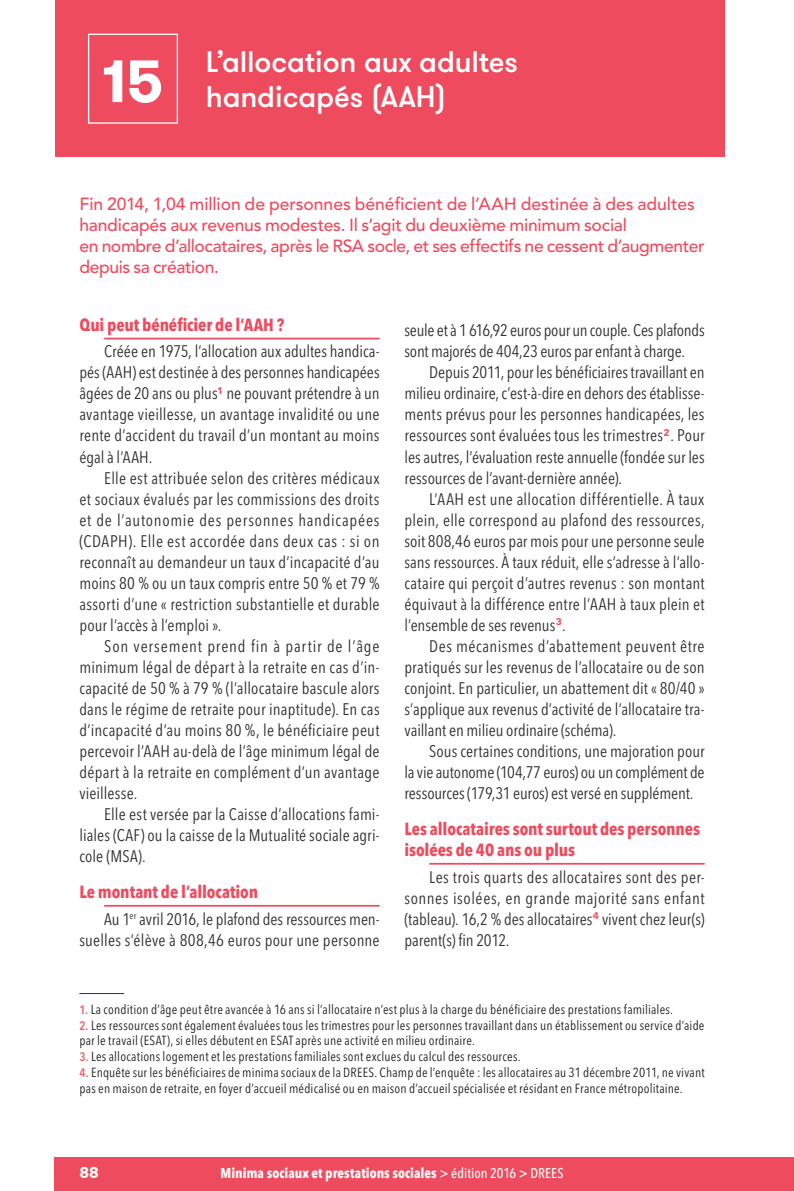
<style>
.page{position:relative;width:794px;height:1191px;background:#fff}
.page>*{position:absolute;margin:0;border:0;box-sizing:border-box;transform-origin:0 0}
.Fiche_num{font:700 59.5px "GT Walsheim";color:#fff}
.Titre_1{font:500 29.75px "GT Walsheim";letter-spacing:-.005em;color:#fff}
.Chapo{font:500 17.5px/21px "Avenir LT Std";letter-spacing:-.015em;color:#ef4b5e}
.Titre2{font:700 condensed 17.5px/21px "Avenir Next LT Pro";letter-spacing:-.005em;color:#ef4b5e}
.Texte{font:condensed 16.62px/21px "Avenir Next LT Pro";color:#312f30;text-align:justify}
.t1{font:700 15.75px "GT Walsheim";color:#fff}
.t2{font:700 condensed 14px "Avenir Next LT Pro";letter-spacing:.005em;color:#fff}
.t3{font:condensed 13.12px/15.8px "Avenir Next LT Pro";letter-spacing:.015em;color:#231f20}
.s1{font-weight:600;font-size:12.25px;color:#f06069}
.s2{font-weight:500}
</style>
<div class="page">
<div style="left:55px;top:1157px;width:739px;height:34px;background:#ef4b5e"></div>
<div style="left:55px;top:0;width:669px;height:156px;background:#ef4b5e"></div>
<div style="left:88px;top:34px;width:90px;height:90px;border:1px solid #fff"></div>
<hr style="left:104px;top:338px;width:275px;height:1px;background:#ef4b5e">
<hr style="left:104px;top:905px;width:275px;height:1px;background:#ef4b5e">
<hr style="left:429px;top:863px;width:275px;height:1px;background:#ef4b5e">
<hr style="left:79px;top:993px;width:45px;height:1px;background:#312f30">
<p class="Fiche_num" style="left:102px;top:43px;width:63px">15</p>
<p class="Titre_1" style="left:206px;top:42px;width:314px">L’allocation aux adultes</p>
<p class="Titre_1" style="left:206px;top:77px;width:242px">handicapés (AAH)</p>
<p class="Chapo" style="left:79px;top:194px;width:626px">Fin 2014, 1,04 million de personnes bénéficient de l’AAH destinée à des adultes handicapés aux revenus modestes. Il s’agit du deuxième minimum social<br>en nombre d’allocataires, après le RSA socle, et ses effectifs ne cessent d’augmenter depuis sa création.</p>
<p class="Titre2" style="left:79px;top:314px;width:206px">Qui peut bénéficier de l’AAH ?</p>
<p class="Texte" style="left:79px;top:341px;width:302px;text-indent:25px">Créée en 1975, l’allocation aux adultes handica&shy;pés (AAH) est destinée à des personnes handicapées âgées de 20 ans ou plus<sup>1</sup> ne pouvant prétendre à un avantage vieillesse, un avantage invalidité ou une rente d’accident du travail d’un montant au moins égal à l’AAH.</p>
<p class="Texte" style="left:79px;top:467px;width:302px;text-indent:25px">Elle est attribuée selon des critères médicaux et sociaux évalués par les commissions des droits et de l’autonomie des personnes handicapées (CDAPH). Elle est accordée dans deux cas : si on reconnaît au demandeur un taux d’incapacité d’au moins 80 % ou un taux compris entre 50 % et 79 % assorti d’une « restriction substantielle et durable pour l’accès à l’emploi ».</p>
<p class="Texte" style="left:79px;top:635px;width:302px;text-indent:25px">Son versement prend fin à partir de l’âge minimum légal de départ à la retraite en cas d’in&shy;capacité de 50 % à 79 % (l’allocataire bascule alors dans le régime de retraite pour inaptitude). En cas d’incapacité d’au moins 80 %, le bénéficiaire peut percevoir l’AAH au-delà de l’âge minimum légal de départ à la retraite en complément d’un avantage vieillesse.</p>
<p class="Texte" style="left:79px;top:803px;width:302px;text-indent:25px">Elle est versée par la Caisse d’allocations fami&shy;liales (CAF) ou la caisse de la Mutualité sociale agri&shy;cole (MSA).</p>
<p class="Titre2" style="left:79px;top:881px;width:180px">Le montant de l’allocation</p>
<p class="Texte" style="left:79px;top:908px;width:302px;text-align:right">Au 1<sup>er</sup> avril 2016, le plafond des ressources men&shy;suelles s’élève à 808,46 euros pour une personne</p>
<p class="Texte" style="left:404px;top:320px;width:302px">seule et à 1 616,92 euros pour un couple. Ces plafonds sont majorés de 404,23 euros par enfant à charge.</p>
<p class="Texte" style="left:404px;top:362px;width:302px;text-indent:25px">Depuis 2011, pour les bénéficiaires travaillant en milieu ordinaire, c’est-à-dire en dehors des établisse&shy;ments prévus pour les personnes handicapées, les ressources sont évaluées tous les trimestres<sup>2</sup>. Pour les autres, l’évaluation reste annuelle (fondée sur les ressources de l’avant-dernière année).</p>
<p class="Texte" style="left:404px;top:488px;width:302px;text-indent:25px">L’AAH est une allocation différentielle. À taux plein, elle correspond au plafond des ressources, soit 808,46 euros par mois pour une personne seule sans ressources. À taux réduit, elle s’adresse à l’allo&shy;cataire qui perçoit d’autres revenus : son montant équivaut à la différence entre l’AAH à taux plein et l’ensemble de ses revenus<sup>3</sup>.</p>
<p class="Texte" style="left:404px;top:635px;width:302px;text-indent:25px">Des mécanismes d’abattement peuvent être pratiqués sur les revenus de l’allocataire ou de son conjoint. En particulier, un abattement dit « 80/40 » s’applique aux revenus d’activité de l’allocataire tra&shy;vaillant en milieu ordinaire (schéma).</p>
<p class="Texte" style="left:404px;top:740px;width:302px;text-indent:25px">Sous certaines conditions, une majoration pour la vie autonome (104,77 euros) ou un complément de ressources (179,31 euros) est versé en supplément.</p>
<p class="Titre2" style="left:404px;top:818px;width:297px">Les allocataires sont surtout des personnes isolées de 40 ans ou plus</p>
<p class="Texte" style="left:404px;top:866px;width:302px;text-indent:25px">Les trois quarts des allocataires sont des per&shy;sonnes isolées, en grande majorité sans enfant (tableau). 16,2 % des allocataires<sup>4</sup> vivent chez leur(s) parent(s) fin 2012.</p>
<p class="t3" style="left:79px;top:1001px;width:595px"><span class="s1">1.</span> La condition d’âge peut être avancée à 16 ans si l’allocataire n’est plus à la charge du bénéficiaire des prestations familiales.</p>
<p class="t3" style="left:79px;top:1017px;width:626px"><span class="s1">2.</span> Les ressources sont également évaluées tous les trimestres pour les personnes travaillant dans un établissement ou service d’aide par le travail (ESAT), si elles débutent en ESAT après une activité en milieu ordinaire.</p>
<p class="t3" style="left:79px;top:1048px;width:443px"><span class="s1">3.</span> Les allocations logement et les prestations familiales sont exclues du calcul des ressources.</p>
<p class="t3" style="left:79px;top:1064px;width:627px"><span class="s1">4.</span> Enquête sur les bénéficiaires de minima sociaux de la DREES. Champ de l’enquête : les allocataires au 31 décembre 2011, ne vivant pas en maison de retraite, en foyer d’accueil médicalisé ou en maison d’accueil spécialisée et résidant en France métropolitaine.</p>
<p class="t1" style="left:79px;top:1162px;width:21px">88</p>
<p class="t2" style="left:220px;top:1165px;width:344px">Minima sociaux et prestations sociales <span class="s2">&gt; édition 2016 &gt; DREES</span></p>
</div>
